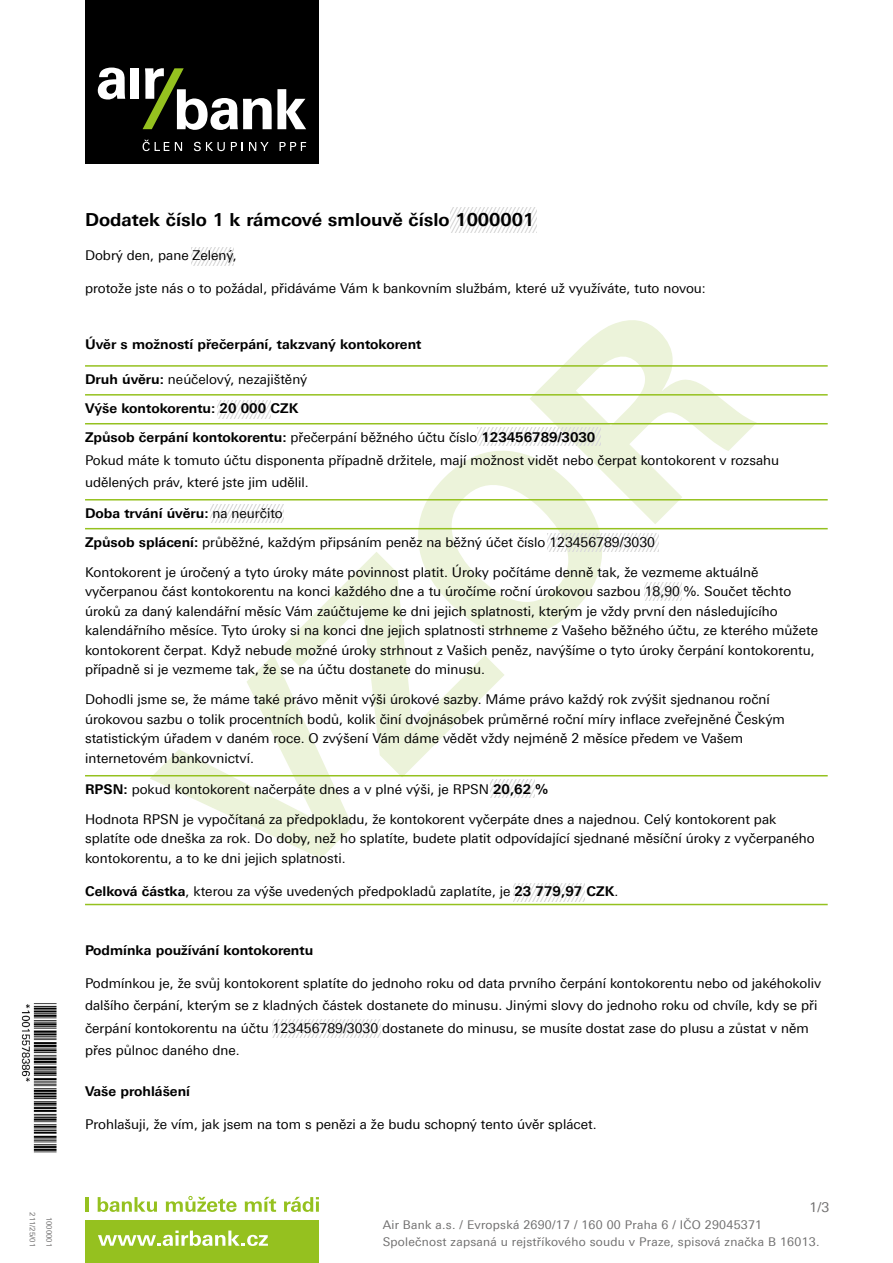
<style>
.page{position:relative;width:893px;height:1263px;background:#fff}
.page>*{position:absolute;margin:0;border:0;box-sizing:border-box;transform-origin:0 0}
.t1{font:700 18px "Linotype Univers 630";color:#000}
.t2{font:13.5px/19.5px "Linotype Univers 430";color:#000}
.t3{font:700 13.5px/29px "Linotype Univers 630";color:#000}
.t4{font:13.5px "Linotype Univers 430";color:#706f6f}
.t5{font:12px/17.1px "Linotype Univers 430";letter-spacing:.02em;color:#706f6f}
.t6{font:7.5px "Linotype Univers 430";color:#706f6f}
.s1{font-family:"Linotype Univers 630";font-weight:700}
.s2{font-family:"Linotype Univers 430";font-weight:400}
</style>
<div class="page">
<hr style="left:85px;top:1197px;width:3px;height:15px;background:#95c11f">
<svg style="left:98px;top:1197px;width:59px;height:15px"></svg>
<svg style="left:166px;top:1196px;width:71px;height:16px"></svg>
<svg style="left:245px;top:1197px;width:31px;height:15px"></svg>
<svg style="left:284px;top:1197px;width:35px;height:15px"></svg>
<div style="left:85px;top:1220px;width:234px;height:43px;background:#95c11f"></div>
<svg style="left:98px;top:1230px;width:170px;height:16px"></svg>
<div style="left:85px;top:0;width:234px;height:164px;background:#000"></div>
<svg style="left:98px;top:68px;width:27px;height:31px"></svg>
<div style="left:130px;top:68px;width:9px;height:31px;background:#fff"></div>
<svg style="left:143px;top:68px;width:163px;height:62px"></svg>
<svg style="left:175px;top:142px;width:7px;height:9px"></svg>
<svg style="left:194px;top:142px;width:31px;height:9px"></svg>
<svg style="left:231px;top:142px;width:12px;height:9px"></svg>
<svg style="left:249px;top:142px;width:20px;height:9px"></svg>
<svg style="left:280px;top:142px;width:26px;height:9px"></svg>
<svg style="left:143px;top:140px;width:26px;height:11px"></svg>
<svg style="left:150px;top:320px;width:607px;height:538px"></svg>
<img style="left:21px;top:1003px;width:36px;height:150px">
<svg style="left:450px;top:207px;width:87px;height:25px"></svg>
<svg style="left:478px;top:428px;width:123px;height:18px"></svg>
<svg style="left:192px;top:248px;width:42px;height:18px"></svg>
<svg style="left:217px;top:401px;width:53px;height:17px"></svg>
<svg style="left:548px;top:534px;width:110px;height:18px"></svg>
<svg style="left:645px;top:583px;width:36px;height:18px"></svg>
<svg style="left:490px;top:780px;width:44px;height:18px"></svg>
<svg style="left:513px;top:883px;width:72px;height:18px"></svg>
<svg style="left:273px;top:1019px;width:108px;height:18px"></svg>
<svg style="left:210px;top:504px;width:74px;height:18px"></svg>
<hr style="left:85px;top:365px;width:743px;height:2px;background:#95c11f">
<hr style="left:85px;top:394px;width:743px;height:2px;background:#95c11f">
<hr style="left:85px;top:423px;width:743px;height:1px;background:#95c11f">
<hr style="left:85px;top:499px;width:743px;height:1px;background:#95c11f">
<hr style="left:85px;top:528px;width:743px;height:1px;background:#95c11f">
<hr style="left:85px;top:775px;width:743px;height:1px;background:#95c11f">
<hr style="left:85px;top:904px;width:743px;height:1px;background:#95c11f">
<p class="t6" style="left:37px;top:1212px;width:36px;rotate:90deg">211/25/01</p>
<p class="t6" style="left:53px;top:1216px;width:32px;rotate:90deg">1000001</p>
<h1 class="t1" style="left:85px;top:208px;width:451px">Dodatek číslo 1 k rámcové smlouvě číslo 1000001</h1>
<p class="t2" style="left:85px;top:246px;width:153px">Dobrý den, pane Zelený,</p>
<p class="t2" style="left:85px;top:279px;width:622px">protože jste nás o to požádal, přidáváme Vám k bankovním službám, které už využíváte, tuto novou:</p>
<p class="t3" style="left:85px;top:329px;width:338px">Úvěr s možností přečerpání, takzvaný kontokorent</p>
<p class="t2" style="left:85px;top:370px;width:224px"><span class="s1">Druh úvěru:</span> neúčelový, nezajištěný</p>
<p class="t3" style="left:85px;top:394px;width:512px">Výše kontokorentu: 20 000 CZK<br>Způsob čerpání kontokorentu: <span class="s2">přečerpání běžného účtu číslo</span> 123456789/3030</p>
<p class="t2" style="left:85px;top:448px;width:696px;line-height:22.5px">Pokud máte k tomuto účtu disponenta případně držitele, mají možnost vidět nebo čerpat kontokorent v rozsahu udělených práv, které jste jim udělil.</p>
<p class="t3" style="left:85px;top:499px;width:199px">Doba trvání úvěru: <span class="s2">na neurčito</span></p>
<p class="t2" style="left:85px;top:532px;width:571px"><span class="s1">Způsob splácení:</span> průběžné, každým připsáním peněz na běžný účet číslo 123456789/3030</p>
<p class="t2" style="left:85px;top:562px;width:734px">Kontokorent je úročený a tyto úroky máte povinnost platit. Úroky počítáme denně tak, že vezmeme aktuálně vyčerpanou část kontokorentu na konci každého dne a tu úročíme roční úrokovou sazbou 18,90 %. Součet těchto úroků za daný kalendářní měsíc Vám zaúčtujeme ke dni jejich splatnosti, kterým je vždy první den následujícího kalendářního měsíce. Tyto úroky si na konci dne jejich splatnosti strhneme z Vašeho běžného účtu, ze kterého můžete kontokorent čerpat. Když nebude možné úroky strhnout z Vašich peněz, navýšíme o tyto úroky čerpání kontokorentu, případně si je vezmeme tak, že se na účtu dostanete do minusu.</p>
<p class="t2" style="left:85px;top:690px;width:701px">Dohodli jsme se, že máme také právo měnit výši úrokové sazby. Máme právo každý rok zvýšit sjednanou roční úrokovou sazbu o tolik procentních bodů, kolik činí dvojnásobek průměrné roční míry inflace zveřejněné Českým statistickým úřadem v daném roce. O zvýšení Vám dáme vědět vždy nejméně 2 měsíce předem ve Vašem internetovém bankovnictví.</p>
<p class="t2" style="left:85px;top:779px;width:464px"><span class="s1">RPSN:</span> pokud kontokorent načerpáte dnes a v plné výši, je RPSN <span class="s1">20,62 %</span></p>
<p class="t2" style="left:85px;top:809px;width:731px">Hodnota RPSN je vypočítaná za předpokladu, že kontokorent vyčerpáte dnes a najednou. Celý kontokorent pak splatíte ode dneška za rok. Do doby, než ho splatíte, budete platit odpovídající sjednané měsíční úroky z vyčerpaného kontokorentu, a to ke dni jejich splatnosti.</p>
<p class="t2" style="left:85px;top:881px;width:535px"><span class="s1">Celková částka</span>, kterou za výše uvedených předpokladů zaplatíte, je <span class="s1">23 779,97 CZK</span>.</p>
<p class="t3" style="left:85px;top:935px;width:230px">Podmínka používání kontokorentu</p>
<p class="t2" style="left:85px;top:972px;width:738px;line-height:22.5px">Podmínkou je, že svůj kontokorent splatíte do jednoho roku od data prvního čerpání kontokorentu nebo od jakéhokoliv dalšího čerpání, kterým se z kladných částek dostanete do minusu. Jinými slovy do jednoho roku od chvíle, kdy se při čerpání kontokorentu na účtu 123456789/3030 dostanete do minusu, se musíte dostat zase do plusu a zůstat v něm přes půlnoc daného dne.</p>
<p class="t3" style="left:85px;top:1076px;width:107px">Vaše prohlášení</p>
<p class="t2" style="left:85px;top:1114px;width:513px">Prohlašuji, že vím, jak jsem na tom s penězi a že budu schopný tento úvěr splácet.</p>
<p class="t4" style="left:810px;top:1199px;width:21px">1/3</p>
<p class="t5" style="left:383px;top:1216px;width:438px">Air Bank a.s. / Evropská 2690/17 / 160 00 Praha 6 / IČO 29045371<br>Společnost zapsaná u rejstříkového soudu v Praze, spisová značka B 16013.</p>
</div>
